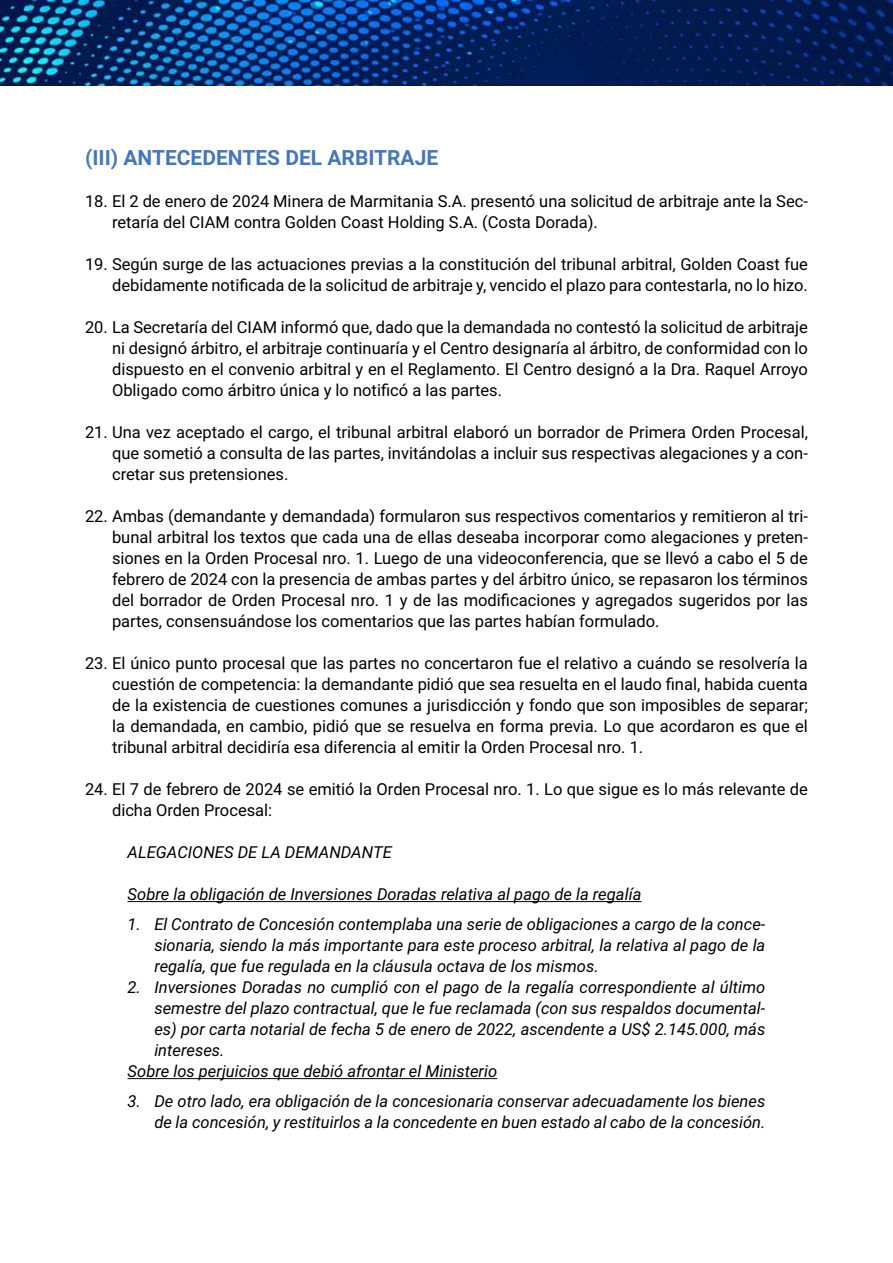
<style>
.page{position:relative;width:893px;height:1263px;background:#fff}
.page>*{position:absolute;margin:0;border:0;box-sizing:border-box;transform-origin:0 0}
.t1{font:700 21px "Roboto";color:#4777bb}
.t2{font:16.5px/21px "Roboto";color:#000;text-align:justify}
.t3{font:italic 16.5px/21px "Roboto";color:#000;text-align:justify}
</style>
<div class="page">
<img style="left:0;top:0;width:893px;height:85px">
<hr style="left:128px;top:901px;width:513px;height:1px;background:#000">
<hr style="left:128px;top:1078px;width:369px;height:1px;background:#000">
<p class="t1" style="left:85px;top:143px;width:355px">(III) ANTECEDENTES DEL ARBITRAJE</p>
<p class="t2" style="left:112px;top:190px;width:697px;text-indent:-27px">18. El 2 de enero de 2024 Minera de Marmitania S.A. presentó una solicitud de arbitraje ante la Sec&shy;retaría del CIAM contra Golden Coast Holding S.A. (Costa Dorada).</p>
<p class="t2" style="left:85px;top:253px;width:724px;text-align:right">19. Según surge de las actuaciones previas a la constitución del tribunal arbitral, Golden Coast fue debidamente notificada de la solicitud de arbitraje y, vencido el plazo para contestarla, no lo hizo.</p>
<p class="t2" style="left:112px;top:316px;width:697px;text-indent:-27px">20. La Secretaría del CIAM informó que, dado que la demandada no contestó la solicitud de arbitraje ni designó árbitro, el arbitraje continuaría y el Centro designaría al árbitro, de conformidad con lo dispuesto en el convenio arbitral y en el Reglamento. El Centro designó a la Dra. Raquel Arroyo Obligado como árbitro única y lo notificó a las partes.</p>
<p class="t2" style="left:112px;top:421px;width:697px;text-indent:-27px">21. Una vez aceptado el cargo, el tribunal arbitral elaboró un borrador de Primera Orden Procesal, que sometió a consulta de las partes, invitándolas a incluir sus respectivas alegaciones y a con&shy;cretar sus pretensiones.</p>
<p class="t2" style="left:112px;top:505px;width:697px;text-indent:-27px">22. Ambas (demandante y demandada) formularon sus respectivos comentarios y remitieron al tri&shy;bunal arbitral los textos que cada una de ellas deseaba incorporar como alegaciones y preten&shy;siones en la Orden Procesal nro. 1. Luego de una videoconferencia, que se llevó a cabo el 5 de febrero de 2024 con la presencia de ambas partes y del árbitro único, se repasaron los términos del borrador de Orden Procesal nro. 1 y de las modificaciones y agregados sugeridos por las partes, consensuándose los comentarios que las partes habían formulado.</p>
<p class="t2" style="left:112px;top:652px;width:697px;text-indent:-27px">23. El único punto procesal que las partes no concertaron fue el relativo a cuándo se resolvería la cuestión de competencia: la demandante pidió que sea resuelta en el laudo final, habida cuenta de la existencia de cuestiones comunes a jurisdicción y fondo que son imposibles de separar; la demandada, en cambio, pidió que se resuelva en forma previa. Lo que acordaron es que el tribunal arbitral decidiría esa diferencia al emitir la Orden Procesal nro. 1.</p>
<p class="t2" style="left:112px;top:778px;width:697px;text-indent:-27px">24. El 7 de febrero de 2024 se emitió la Orden Procesal nro. 1. Lo que sigue es lo más relevante de dicha Orden Procesal:</p>
<p class="t3" style="left:128px;top:841px;width:266px">ALEGACIONES DE LA DEMANDANTE</p>
<p class="t3" style="left:128px;top:883px;width:515px">Sobre la obligación de Inversiones Doradas relativa al pago de la regalía</p>
<p class="t3" style="left:154px;top:913px;width:613px;text-indent:-27px">1. El Contrato de Concesión contemplaba una serie de obligaciones a cargo de la conce&shy;sionaria, siendo la más importante para este proceso arbitral, la relativa al pago de la regalía, que fue regulada en la cláusula octava de los mismos.</p>
<p class="t3" style="left:128px;top:976px;width:639px">2. Inversiones Doradas no cumplió con el pago de la regalía correspondiente al último</p>
<p class="t3" style="left:154px;top:997px;width:612px">semestre del plazo contractual, que le fue reclamada (con sus respaldos documental-</p>
<p class="t3" style="left:154px;top:1018px;width:613px">es) por carta notarial de fecha 5 de enero de 2022, ascendente a US$ 2.145.000, más</p>
<p class="t3" style="left:154px;top:1039px;width:72px">intereses.</p>
<p class="t3" style="left:128px;top:1060px;width:371px">Sobre los perjuicios que debió afrontar el Ministerio</p>
<p class="t3" style="left:128px;top:1090px;width:639px;text-align:right">3. De otro lado, era obligación de la concesionaria conservar adecuadamente los bienes de la concesión, y restituirlos a la concedente en buen estado al cabo de la concesión.</p>
</div>
